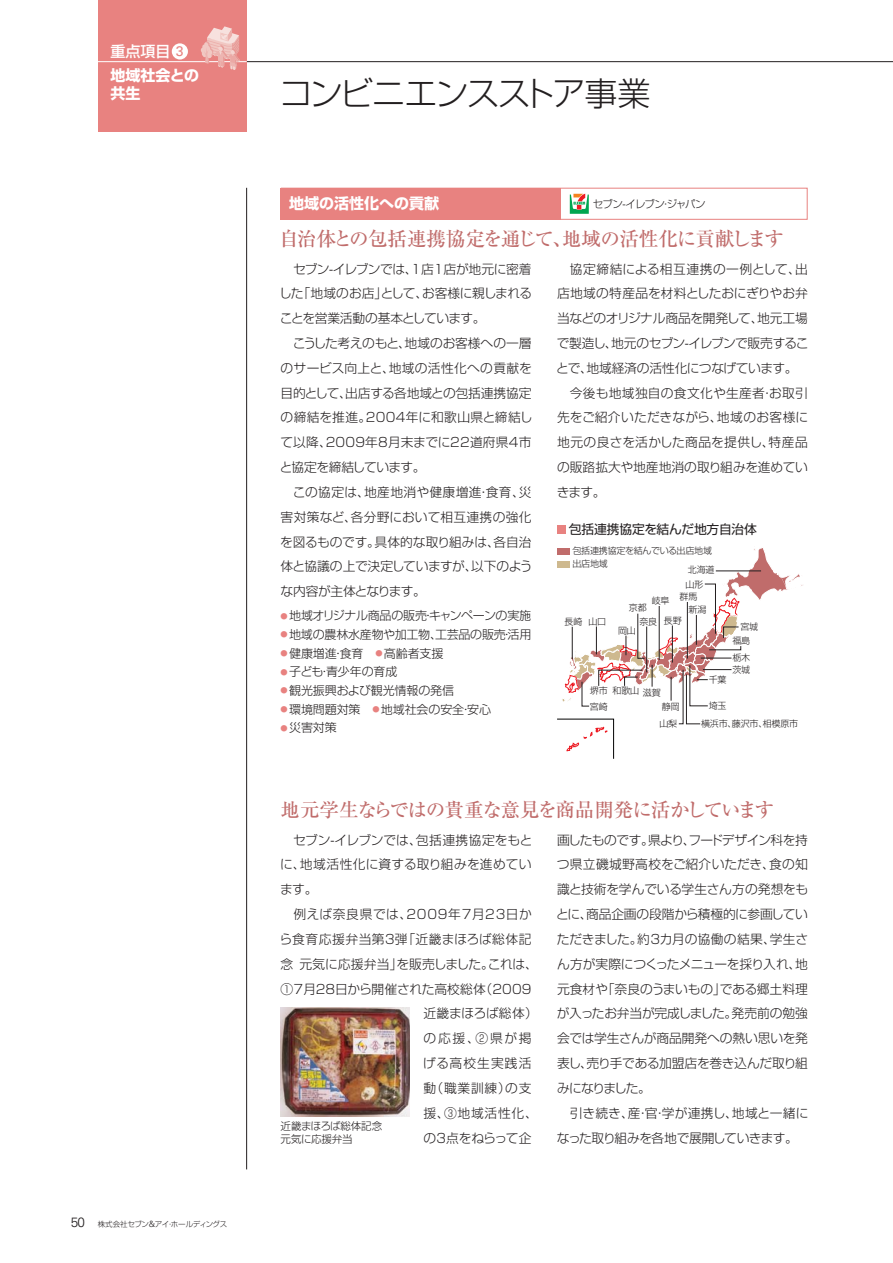
<style>
.page{position:relative;width:893px;height:1263px;background:#fff}
.page>*{position:absolute;margin:0;border:0;box-sizing:border-box;transform-origin:0 0}
.t1{font:33px "Shin Go Pro Light 90 pv RKSJ H";letter-spacing:-.055em;color:#231f20}
.t2{font:19.5px "Ryumin Pro Medium 90 pv RKSJ H";letter-spacing:-.03em;color:#c06c6b}
.t3{font:19.5px "Ryumin Pro Medium 90 pv RKSJ H";letter-spacing:-.055em;color:#c06c6b}
.t4{font:15px/18px "Shin Go Pro Bold 90 pv RKSJ H";color:#fff}
.t5{font:15px "Shin Go Pro Medium 90 pv RKSJ H";color:#fff}
.t6{font:12.75px/24.9px "Shin Go Pro Light 90 pv RKSJ H";letter-spacing:-.01em;color:#231f20;text-align:justify}
.t7{font:12.75px/24.9px "Shin Go Pro Light 90 pv RKSJ H";letter-spacing:-.03em;color:#231f20}
.t8{font:12.75px "Shin Go Pro Light 90 pv RKSJ H";letter-spacing:.01em;color:#231f20}
.t9{font:12.75px "Shin Go Pro Light 90 pv RKSJ H";letter-spacing:-.06em;color:#231f20}
.t10{font:12.75px "Shin Go Pro Light 90 pv RKSJ H";letter-spacing:.025em;color:#231f20}
.t11{font:12.75px "Shin Go Pro Light 90 pv RKSJ H";letter-spacing:.055em;color:#231f20}
.t12{font:12.75px "Shin Go Pro Light 90 pv RKSJ H";letter-spacing:.04em;color:#231f20}
.t13{font:12.75px "Shin Go Pro Light 90 pv RKSJ H";letter-spacing:.045em;color:#231f20}
.t14{font:12.75px "Shin Go Pro Light 90 pv RKSJ H";letter-spacing:.03em;color:#231f20}
.t15{font:12.75px "Shin Go Pro Regular 90 pv RKSJ H";letter-spacing:-.01em;color:#231f20}
.t16{font:12.75px "Shin Go Pro Light 90 pv RKSJ H";letter-spacing:-.085em;color:#231f20}
.t17{font:12.75px "Shin Go Pro Light 90 pv RKSJ H";letter-spacing:.085em;color:#231f20}
.t18{font:12px "Shin Go Pro Light 90 pv RKSJ H";letter-spacing:-.015em;color:#231f20}
.t19{font:10.5px/13.5px "Shin Go Pro Light 90 pv RKSJ H";letter-spacing:-.01em;color:#231f20}
.t20{font:10.5px "Shin Go Pro Light 90 pv RKSJ H";letter-spacing:-.085em;color:#231f20}
.t21{font:9px/11.7px "Shin Go Pro Light 90 pv RKSJ H";letter-spacing:-.02em;color:#231f20}
.t22{font:7.5px "Shin Go Pro Light 90 pv RKSJ H";letter-spacing:-.04em;color:#231f20}
.s1{font-family:"Univers LT Std";font-size:13.95px;color:#e88280}
.s2{font-size:7.2px;color:#e88280}
.s3{font-family:"Univers LT Std";font-weight:300;font-size:13.5px}
.s4{font-family:"Univers LT Std";font-weight:300;font-size:8.7px}
</style>
<div class="page">
<svg style="left:557px;top:548px;width:246px;height:211px"></svg>
<div style="left:281px;top:188px;width:280px;height:31px;background:#e88280"></div>
<div style="left:281px;top:188px;width:526px;height:32px;border:1px solid #e88280"></div>
<div style="left:557px;top:525px;width:9px;height:9px;background:#e88280"></div>
<svg style="left:570px;top:194px;width:19px;height:20px"></svg>
<img style="left:281px;top:1007px;width:129px;height:109px">
<hr style="left:247px;top:61px;width:646px;height:1px;background:#231f20">
<div style="left:98px;top:0;width:149px;height:132px;background:#e88280"></div>
<hr style="left:85px;top:61px;width:162px;height:1px;background:#fff">
<div style="left:172px;top:43px;width:16px;height:17px;background:#fff;border-radius:50%"></div>
<svg style="left:201px;top:26px;width:39px;height:44px"></svg>
<hr style="left:246px;top:188px;width:1px;height:981px;background:#231f20">
<p class="t5" style="left:111px;top:45px;width:75px">重点項目 <span class="s1">3</span></p>
<p class="t4" style="left:111px;top:69px;width:90px">地域社会との共生</p>
<h1 class="t1" style="left:279px;top:81px;width:373px">コンビニエンスストア事業</h1>
<p class="t4" style="left:289px;top:197px;width:151px">地域の活性化への貢献</p>
<h2 class="t2" style="left:279px;top:231px;width:506px">自治体との包括連携協定を通じて、地域の活性化に貢献します</h2>
<p class="t20" style="left:593px;top:200px;width:114px">セブン-イレブン・ジャパン</p>
<p class="t6" style="left:279px;top:258px;width:254px;text-indent:14px">セブン-イレブンでは、1店1店が地元に密着した「地域のお店」として、お客様に親しまれることを営業活動の基本としています。</p>
<p class="t6" style="left:280px;top:332px;width:254px;text-indent:13px">こうした考えのもと、地域のお客様への一層のサービス向上と、地域の活性化への貢献を目的として、出店する各地域との包括連携協定の締結を推進。2004年に和歌山県と締結して以降、2009年8月末までに22道府県4市と協定を締結しています。</p>
<p class="t6" style="left:280px;top:481px;width:254px;text-indent:12px">この協定は、地産地消や健康増進・食育、災害対策など、各分野において相互連携の強化を図るものです。具体的な取り組みは、各自治体と協議の上で決定していますが、以下のような内容が主体となります。</p>
<p class="t18" style="left:281px;top:611px;width:252px"><span class="s2">●</span> 地域オリジナル商品の販売・キャンペーンの実施</p>
<p class="t18" style="left:281px;top:630px;width:252px"><span class="s2">●</span> 地域の農林水産物や加工物、工芸品の販売・活用</p>
<p class="t18" style="left:281px;top:649px;width:164px"><span class="s2">●</span> 健康増進・食育　<span class="s2">●</span> 高齢者支援</p>
<p class="t18" style="left:281px;top:667px;width:118px"><span class="s2">●</span> 子ども・青少年の育成</p>
<p class="t18" style="left:281px;top:686px;width:175px"><span class="s2">●</span> 観光振興および観光情報の発信</p>
<p class="t18" style="left:281px;top:704px;width:212px"><span class="s2">●</span> 環境問題対策　<span class="s2">●</span> 地域社会の安全・安心</p>
<p class="t18" style="left:281px;top:723px;width:58px"><span class="s2">●</span> 災害対策</p>
<p class="t13" style="left:570px;top:264px;width:240px">協定締結による相互連携の一例として、出</p>
<p class="t6" style="left:557px;top:283px;width:252px">店地域の特産品を材料としたおにぎりやお弁</p>
<p class="t7" style="left:557px;top:308px;width:252px">当などのオリジナル商品を開発して、地元工場</p>
<p class="t9" style="left:557px;top:338px;width:253px">で製造し、地元のセブン-イレブンで販売するこ</p>
<p class="t7" style="left:556px;top:357px;width:243px">とで、地域経済の活性化につなげています。</p>
<p class="t14" style="left:570px;top:388px;width:240px">今後も地域独自の食文化や生産者・お取引</p>
<p class="t8" style="left:557px;top:413px;width:253px">先をご紹介いただきながら、地域のお客様に</p>
<p class="t10" style="left:557px;top:438px;width:252px">地元の良さを活かした商品を提供し、特産品</p>
<p class="t6" style="left:557px;top:457px;width:252px">の販路拡大や地産地消の取り組みを進めてい</p>
<p class="t6" style="left:557px;top:481px;width:50px">きます。</p>
<p class="t15" style="left:569px;top:524px;width:190px">包括連携協定を結んだ地方自治体</p>
<p class="t21" style="left:572px;top:546px;width:141px;line-height:13px">包括連携協定を結んでいる出店地域出店地域</p>
<p class="t21" style="left:679px;top:592px;width:19px">群馬</p>
<p class="t21" style="left:688px;top:565px;width:28px">北海道</p>
<p class="t21" style="left:688px;top:605px;width:19px">新潟</p>
<p class="t21" style="left:686px;top:580px;width:19px">山形</p>
<p class="t21" style="left:652px;top:596px;width:19px">岐阜</p>
<p class="t21" style="left:629px;top:603px;width:19px">京都</p>
<p class="t21" style="left:565px;top:617px;width:43px">長崎 山口</p>
<p class="t21" style="left:664px;top:616px;width:19px">長野</p>
<p class="t21" style="left:639px;top:617px;width:19px">奈良</p>
<p class="t21" style="left:618px;top:626px;width:19px">岡山</p>
<p class="t21" style="left:740px;top:622px;width:19px">宮城</p>
<p class="t21" style="left:732px;top:636px;width:19px">福島</p>
<p class="t21" style="left:732px;top:653px;width:19px">栃木茨城</p>
<p class="t21" style="left:613px;top:686px;width:28px">和歌山</p>
<p class="t21" style="left:590px;top:685px;width:19px;line-height:15px">堺市宮崎</p>
<p class="t21" style="left:643px;top:687px;width:19px">滋賀</p>
<p class="t21" style="left:659px;top:698px;width:22px;line-height:17.5px">静岡山梨</p>
<p class="t21" style="left:709px;top:675px;width:19px">千葉</p>
<p class="t21" style="left:709px;top:701px;width:19px">埼玉</p>
<p class="t21" style="left:701px;top:719px;width:99px">横浜市、藤沢市、相模原市</p>
<h2 class="t3" style="left:281px;top:802px;width:495px">地元学生ならではの貴重な意見を商品開発に活かしています</h2>
<p class="t22" style="left:71px;top:1221px;width:158px"><span class="s3">50</span> 株式会社セブン<span class="s4">&amp;</span>アイ・ホールディングス</p>
<p class="t6" style="left:280px;top:829px;width:254px;text-indent:13px">セブン-イレブンでは、包括連携協定をもとに、地域活性化に資する取り組みを進めています。</p>
<p class="t11" style="left:293px;top:909px;width:240px">例えば奈良県では、2009年7月23日か</p>
<p class="t12" style="left:280px;top:934px;width:253px">ら食育応援弁当第３弾「近畿まほろば総体記</p>
<p class="t6" style="left:281px;top:953px;width:259px">念 元気に応援弁当」を販売しました。これは、</p>
<p class="t8" style="left:281px;top:984px;width:252px">①7月28日から開催された高校総体（2009</p>
<p class="t6" style="left:423px;top:1003px;width:116px">近畿まほろば総体）</p>
<p class="t6" style="left:423px;top:1028px;width:110px">の応援、②県が掲</p>
<p class="t17" style="left:423px;top:1058px;width:110px">げる高校生実践活</p>
<p class="t6" style="left:423px;top:1077px;width:110px">動（職業訓練）の支</p>
<p class="t6" style="left:423px;top:1102px;width:116px">援、③地域活性化、</p>
<p class="t16" style="left:423px;top:1133px;width:110px">の３点をねらって企</p>
<p class="t19" style="left:281px;top:1120px;width:103px">近畿まほろば総体記念元気に応援弁当</p>
<p class="t6" style="left:556px;top:829px;width:254px">画したものです。県より、フードデザイン科を持つ県立磯城野高校をご紹介いただき、食の知識と技術を学んでいる学生さん方の発想をもとに、商品企画の段階から積極的に参画していただきました。約3カ月の協働の結果、学生さん方が実際につくったメニューを採り入れ、地元食材や「奈良のうまいもの」である郷土料理が入ったお弁当が完成しました。発売前の勉強会では学生さんが商品開発への熱い思いを発表し、売り手である加盟店を巻き込んだ取り組みになりました。</p>
<p class="t7" style="left:557px;top:1102px;width:253px;text-indent:13px">引き続き、産・官・学が連携し、地域と一緒になった取り組みを各地で展開していきます。</p>
</div>
